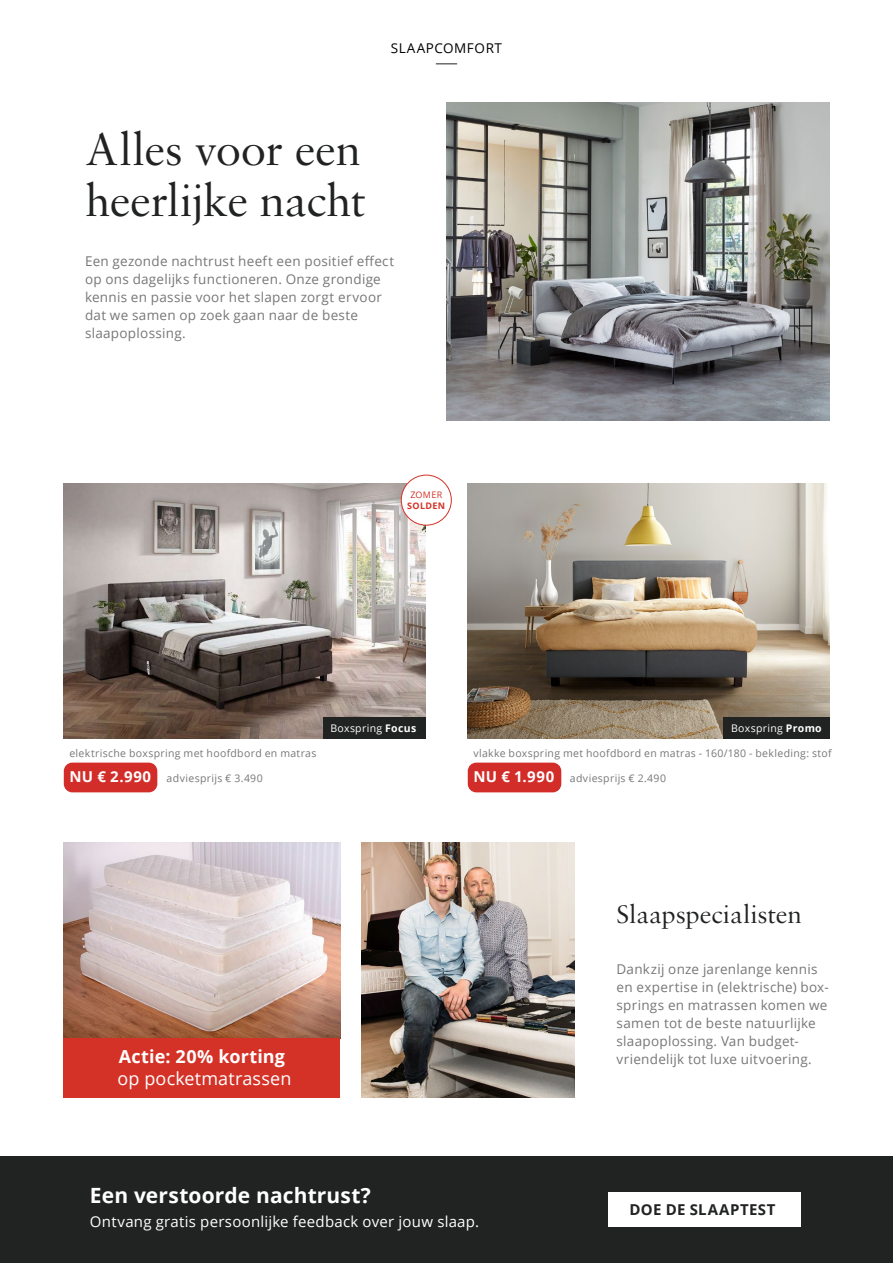
<style>
.page{position:relative;width:893px;height:1263px;background:#fff}
.page>*{position:absolute;margin:0;border:0;box-sizing:border-box;transform-origin:0 0}
.t1{font:48px/51px "Sabon MT Pro";letter-spacing:-.015em;color:#212222}
.t2{font:27px "Sabon MT Pro";letter-spacing:-.005em;color:#212222}
.t3{font:700 21px "Open Sans";letter-spacing:.005em;color:#fff}
.t4{font:18px "Open Sans";letter-spacing:.01em;color:#fff}
.t5{font:700 18px "Open Sans";letter-spacing:.005em;color:#fff}
.t6{font:15px "Open Sans";letter-spacing:.015em;color:#fff}
.t7{font:700 15px "Open Sans";letter-spacing:.03em;color:#212222}
.t8{font:13.5px/18px "Open Sans";letter-spacing:.02em;color:#777}
.t9{font:13.5px "Open Sans";letter-spacing:.04em;color:#000}
.t10{font:10.5px "Open Sans";letter-spacing:.03em;color:#777}
.t11{font:10.5px "Open Sans";letter-spacing:.03em;color:#fff}
.t12{font:700 9px "Open Sans";letter-spacing:.04em;color:#d43227}
.t13{font:9px "Open Sans";letter-spacing:.03em;color:#d43227}
.s1{font-weight:700;font-size:15px;color:#fff}
.s2{font-weight:700}
</style>
<div class="page">
<img style="left:446px;top:102px;width:383px;height:319px">
<img style="left:64px;top:483px;width:361px;height:255px">
<div style="left:323px;top:717px;width:102px;height:21px;background:#212222"></div>
<img style="left:468px;top:483px;width:361px;height:255px">
<div style="left:723px;top:717px;width:106px;height:21px;background:#212222"></div>
<img style="left:361px;top:843px;width:213px;height:255px">
<div style="left:0;top:1157px;width:893px;height:106px;background:#212222"></div>
<div style="left:608px;top:1193px;width:192px;height:34px;background:#fff"></div>
<img style="left:64px;top:843px;width:276px;height:195px">
<div style="left:64px;top:1038px;width:276px;height:60px;background:#d43227"></div>
<svg style="left:436px;top:63px;width:21px;height:1px"></svg>
<div style="left:401px;top:475px;width:50px;height:50px;background:#fff;border-radius:50%"></div>
<div style="left:401px;top:475px;width:51px;height:51px;border:1px solid #d43227;border-radius:50%"></div>
<div style="left:64px;top:763px;width:93px;height:29px;background:#d22d29;border-radius:9px"></div>
<div style="left:468px;top:763px;width:93px;height:29px;background:#d22d29;border-radius:9px"></div>
<p class="t9" style="left:391px;top:39px;width:113px">SLAAPCOMFORT</p>
<h1 class="t1" style="left:85px;top:123px;width:283px">Alles voor een heerlijke nacht</h1>
<p class="t8" style="left:85px;top:252px;width:311px">Een gezonde nachtrust heeft een positief effect op ons dagelijks functioneren. Onze grondige kennis en passie voor het slapen zorgt ervoor dat we samen op zoek gaan naar de beste slaapoplossing.</p>
<p class="t13" style="left:410px;top:489px;width:33px">ZOMER</p>
<p class="t12" style="left:407px;top:499px;width:40px">SOLDEN</p>
<p class="t10" style="left:69px;top:746px;width:249px">elektrische boxspring met hoofdbord en matras</p>
<p class="t10" style="left:69px;top:771px;width:195px"><span class="s1">NU € 2.990</span> adviesprijs € 3.490</p>
<p class="t11" style="left:330px;top:721px;width:87px">Boxspring <span class="s2">Focus</span></p>
<h3 class="t5" style="left:119px;top:1044px;width:168px">Actie: 20% korting</h3>
<h3 class="t4" style="left:117px;top:1066px;width:176px">op pocketmatrassen</h3>
<p class="t11" style="left:731px;top:721px;width:92px">Boxspring <span class="s2">Promo</span></p>
<p class="t10" style="left:473px;top:746px;width:360px">vlakke boxspring met hoofdbord en matras - 160/180 - bekleding: stof</p>
<p class="t10" style="left:473px;top:771px;width:194px"><span class="s1">NU € 1.990</span> adviesprijs € 2.490</p>
<h2 class="t2" style="left:617px;top:898px;width:187px">Slaapspecialisten</h2>
<p class="t8" style="left:617px;top:959px;width:214px">Dankzij onze jarenlange kennis en expertise in (elektrische) box&shy;springs en matrassen komen we samen tot de beste natuurlijke slaapoplossing. Van budget&shy;vriendelijk tot luxe uitvoering.</p>
<h3 class="t3" style="left:90px;top:1180px;width:283px">Een verstoorde nachtrust?</h3>
<p class="t6" style="left:90px;top:1211px;width:391px">Ontvang gratis persoonlijke feedback over jouw slaap.</p>
<p class="t7" style="left:629px;top:1199px;width:147px">DOE DE SLAAPTEST</p>
</div>
